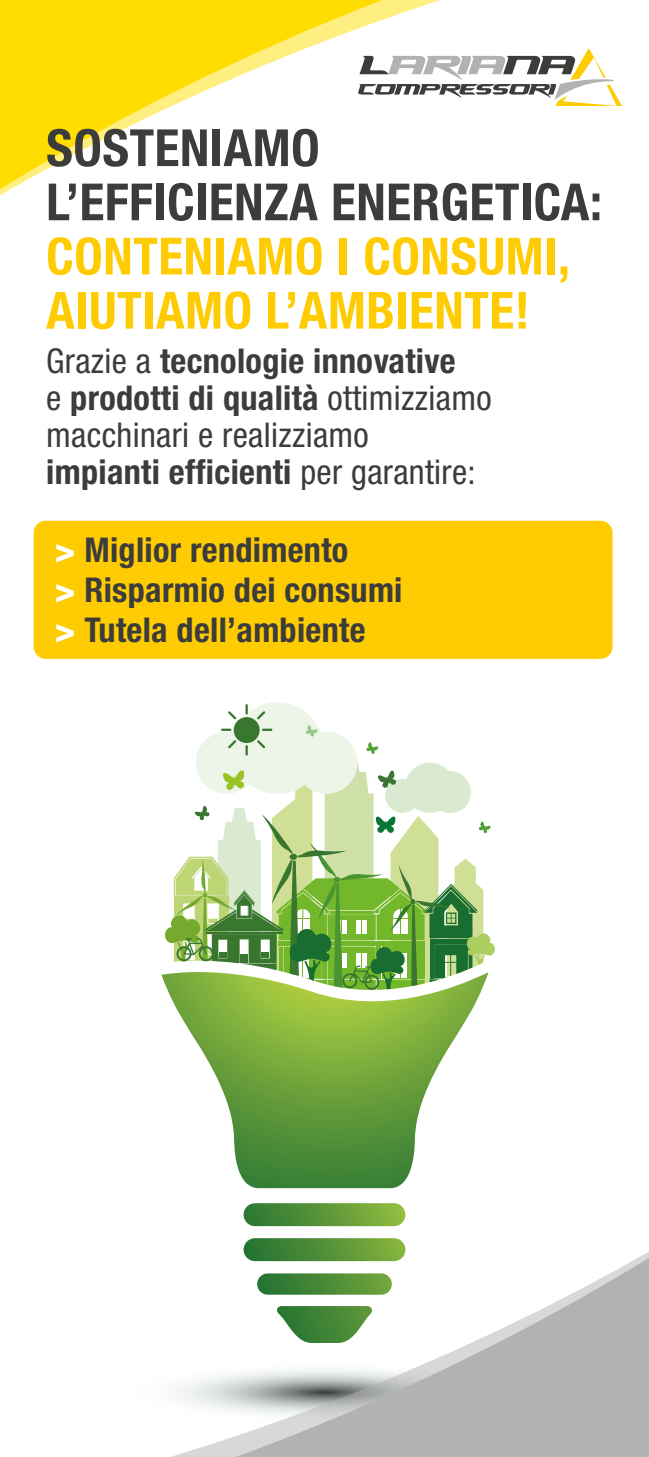
<style>
.page{position:relative;width:649px;height:1457px;background:#fff}
.page>*{position:absolute;margin:0;border:0;box-sizing:border-box;transform-origin:0 0}
.t1{font:700 condensed 51.3px/54.2px "Helvetica Neue";letter-spacing:.01em;color:#ffcc04}
.t2{font:700 condensed 51.3px/54.2px "Helvetica Neue";letter-spacing:.01em;color:#3c3c3b}
.t3{font:condensed 34.2px/37px "Helvetica Neue";letter-spacing:.01em;color:#3c3c3b}
.t4{font:700 condensed 34.2px/39.9px "Helvetica Neue";letter-spacing:.01em;color:#3c3c3b}
.s1{font-weight:700}
.s2{font-weight:900;font-stretch:expanded;color:#fff}
</style>
<div class="page">
<svg style="left:161px;top:974px;width:321px;height:159px"></svg>
<svg style="left:162px;top:702px;width:333px;height:288px"></svg>
<svg style="left:171px;top:1136px;width:478px;height:321px"></svg>
<svg style="left:0;top:0;width:441px;height:195px"></svg>
<svg style="left:358px;top:48px;width:264px;height:59px"></svg>
<div style="left:34px;top:521px;width:578px;height:138px;background:#ffcc04;border-radius:12px"></div>
<h1 class="t2" style="left:46px;top:120px;width:557px">SOSTENIAMO<br>L’EFFICIENZA ENERGETICA:</h1>
<h1 class="t1" style="left:46px;top:228px;width:525px">CONTENIAMO I CONSUMI,<br>AIUTIAMO L’AMBIENTE!</h1>
<p class="t3" style="left:46px;top:342px;width:447px">Grazie a <span class="s1">tecnologie innovative<br></span>e <span class="s1">prodotti di qualità</span> ottimizziamo macchinari e realizziamo<br><span class="s1">impianti efficienti</span> per garantire:</p>
<p class="t4" style="left:55px;top:529px;width:349px"><span class="s2">&gt;</span> Miglior rendimento<br><span class="s2">&gt;</span> Risparmio dei consumi <span class="s2">&gt;</span> Tutela dell’ambiente</p>
</div>
